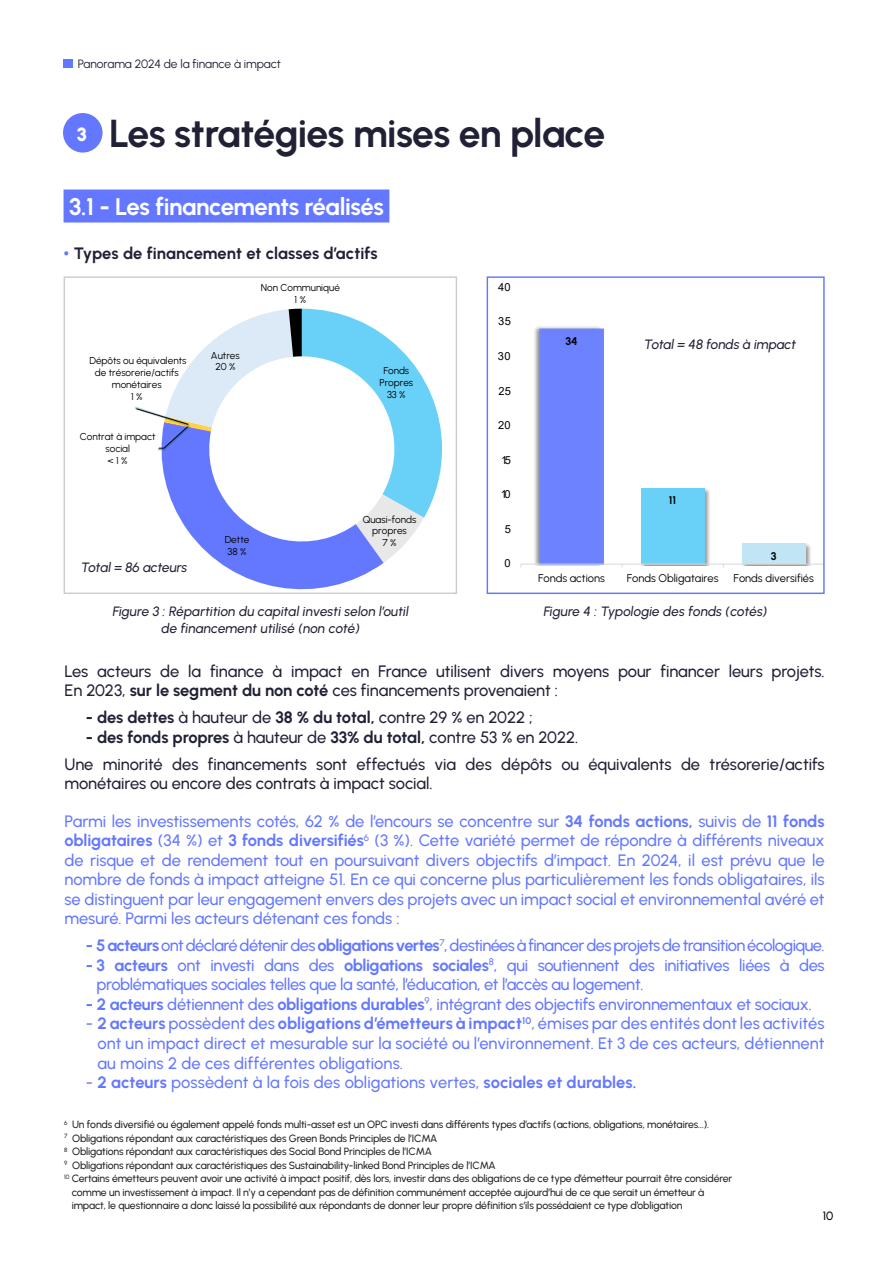
<style>
.page{position:relative;width:893px;height:1263px;background:#fff}
.page>*{position:absolute;margin:0;border:0;box-sizing:border-box;transform-origin:0 0}
.t1{font:700 39px "Urbanist";letter-spacing:-.02em;color:#202135}
.t2{font:700 24px "Urbanist";letter-spacing:-.015em;color:#fff}
.t3{font:900 19.2px "Urbanist";color:#fff}
.t4{font:500 16.5px/19.5px "Urbanist";letter-spacing:-.015em;color:#6478ff;text-align:justify}
.t5{font:500 16.5px/19.5px "Urbanist";letter-spacing:-.005em;color:#202135}
.t6{font:500 16.5px "Urbanist";letter-spacing:-.035em;color:#6478ff}
.t7{font:500 16.5px "Urbanist";letter-spacing:.005em;color:#6478ff}
.t8{font:700 16.5px "Urbanist";color:#202135}
.t9{font:italic 500 13.5px/16.5px "Urbanist";color:#202135;text-align:center}
.t10{font:12px "Urbanist";letter-spacing:-.005em;color:#202135}
.t11{font:500 12px "Urbanist";color:#000}
.t12{font:11.1px "Urbanist";color:#000}
.t13{font:11.1px "Arial";letter-spacing:.015em;color:#000}
.t14{font:700 11.1px "Urbanist";color:#000}
.t15{font:500 10.5px "Urbanist";letter-spacing:-.015em;color:#222}
.t16{font:9.9px/12px "Urbanist";color:#000;text-align:center}
.s1{font-family:"DM Sans";font-weight:400;color:#6478ff}
.s2{font-weight:700}
</style>
<div class="page">
<div style="left:63px;top:113px;width:40px;height:40px;background:#6478ff;border-radius:50%"></div>
<div style="left:64px;top:189px;width:325px;height:33px;background:#6478ff"></div>
<div style="left:64px;top:60px;width:9px;height:8px;background:#6478ff"></div>
<svg style="left:134px;top:308px;width:308px;height:282px"></svg>
<div style="left:64px;top:276px;width:393px;height:318px;border:1px solid #ccc"></div>
<img style="left:531px;top:326px;width:74px;height:238px">
<img style="left:638px;top:488px;width:74px;height:76px">
<img style="left:739px;top:543px;width:74px;height:21px">
<div style="left:540px;top:329px;width:63px;height:235px;background:#6c82ff"></div>
<div style="left:641px;top:488px;width:63px;height:76px;background:#69d0f8"></div>
<div style="left:742px;top:543px;width:63px;height:21px;background:#c1e5f5"></div>
<hr style="left:521px;top:564px;width:303px;height:1px;background:#d9d9d9">
<div style="left:487px;top:276px;width:338px;height:318px;border:1px solid #6478ff"></div>
<p class="t10" style="left:78px;top:56px;width:205px">Panorama 2024 de la finance à impact</p>
<p class="t3" style="left:77px;top:120px;width:12px">3</p>
<h1 class="t1" style="left:109px;top:107px;width:498px">Les stratégies mises en place</h1>
<h2 class="t2" style="left:69px;top:190px;width:316px">3.1 - Les financements réalisés</h2>
<p class="t8" style="left:64px;top:241px;width:316px"><span class="s1">•</span> Types de financement et classes d’actifs</p>
<p class="t16" style="left:89px;top:354px;width:99px">Dépôts ou équivalents de trésorerie/actifs monétaires<br>1 %</p>
<p class="t16" style="left:211px;top:349px;width:30px">Autres<br>20 %</p>
<p class="t16" style="left:80px;top:430px;width:77px">Contrat à impact social<br>&lt; 1 %</p>
<p class="t16" style="left:261px;top:281px;width:81px">Non Communiqué<br>1 %</p>
<p class="t9" style="left:81px;top:559px;width:108px">Total = 86 acteurs</p>
<p class="t16" style="left:225px;top:533px;width:26px;text-align:left">Dette<br>38 %</p>
<p class="t16" style="left:379px;top:364px;width:35px">Fonds<br>Propres<br>33 %</p>
<p class="t16" style="left:363px;top:513px;width:55px">Quasi-fonds propres<br>7 %</p>
<p class="t9" style="left:113px;top:603px;width:298px">Figure 3 : Répartition du capital investi selon l’outil de financement utilisé (non coté)</p>
<p class="t13" style="left:498px;top:279px;width:14px">40</p>
<p class="t13" style="left:498px;top:314px;width:14px">35</p>
<p class="t13" style="left:498px;top:348px;width:14px">30</p>
<p class="t13" style="left:498px;top:383px;width:14px">25</p>
<p class="t13" style="left:498px;top:418px;width:14px">20</p>
<p class="t13" style="left:501px;top:452px;width:11px">15</p>
<p class="t13" style="left:501px;top:487px;width:11px">10</p>
<p class="t13" style="left:505px;top:521px;width:8px">5</p>
<p class="t13" style="left:504px;top:556px;width:8px">0</p>
<p class="t14" style="left:565px;top:333px;width:14px">34</p>
<p class="t9" style="left:644px;top:335px;width:153px">Total = 48 fonds à impact</p>
<p class="t14" style="left:669px;top:493px;width:9px">11</p>
<p class="t14" style="left:771px;top:548px;width:7px">3</p>
<p class="t12" style="left:538px;top:571px;width:68px">Fonds actions</p>
<p class="t12" style="left:627px;top:571px;width:93px">Fonds Obligataires</p>
<p class="t12" style="left:734px;top:571px;width:82px">Fonds diversifiés</p>
<p class="t9" style="left:544px;top:603px;width:225px">Figure 4 : Typologie des fonds (cotés)</p>
<p class="t5" style="left:65px;top:661px;width:761px">Les acteurs de la finance à impact en France utilisent divers moyens pour financer leurs projets.<br>En 2023, <span class="s2">sur le segment du non coté</span> ces financements provenaient :</p>
<p class="t5" style="left:86px;top:707px;width:448px"><span class="s2">- des dettes</span> à hauteur de <span class="s2">38 % du total,</span> contre 29 % en 2022 ;</p>
<p class="t5" style="left:65px;top:723px;width:761px;line-height:27px;text-indent:21px"><span class="s2">- des fonds propres</span> à hauteur de <span class="s2">33% du total,</span> contre 53 % en 2022.<br>Une minorité des financements sont effectués via des dépôts ou équivalents de trésorerie/actifs</p>
<p class="t5" style="left:65px;top:773px;width:370px">monétaires ou encore des contrats à impact social.</p>
<p class="t4" style="left:65px;top:811px;width:762px">Parmi les investissements cotés, 62 % de l’encours se concentre sur <span class="s2">34 fonds actions,</span> suivis de <span class="s2">11 fonds obligataires</span> (34 %) et <span class="s2">3 fonds diversifiés</span><sup>6</sup> (3 %). Cette variété permet de répondre à différents niveaux de risque et de rendement tout en poursuivant divers objectifs d’impact. En 2024, il est prévu que le nombre de fonds à impact atteigne 51. En ce qui concerne plus particulièrement les fonds obligataires, ils se distinguent par leur engagement envers des projets avec un impact social et environnemental avéré et mesuré. Parmi les acteurs détenant ces fonds :</p>
<p class="t6" style="left:86px;top:935px;width:740px"><span class="s2">- 5 acteurs</span> ont déclaré détenir des <span class="s2">obligations vertes</span><sup>7</sup>, destinées à financer des projets de transition écologique.</p>
<p class="t4" style="left:97px;top:955px;width:730px;text-indent:-11px"><span class="s2">- 3 acteurs</span> ont investi dans des <span class="s2">obligations sociales</span><sup>8</sup>, qui soutiennent des initiatives liées à des problématiques sociales telles que la santé, l’éducation, et l’accès au logement.</p>
<p class="t4" style="left:86px;top:994px;width:727px"><span class="s2">- 2 acteurs</span> détiennent des <span class="s2">obligations durables</span><sup>9</sup>, intégrant des objectifs environnementaux et sociaux.</p>
<p class="t4" style="left:97px;top:1013px;width:729px;text-indent:-12px">- <span class="s2">2 acteurs</span> possèdent des <span class="s2">obligations d’émetteurs à impact</span><sup>10</sup>, émises par des entités dont les activités ont un impact direct et mesurable sur la société ou l’environnement. Et 3 de ces acteurs, détiennent au moins 2 de ces différentes obligations.</p>
<p class="t7" style="left:86px;top:1071px;width:552px">- <span class="s2">2 acteurs</span> possèdent à la fois des obligations vertes, <span class="s2">sociales et durables.</span></p>
<p class="t15" style="left:64px;top:1118px;width:647px"><sup>6</sup> Un fonds diversifié ou également appelé fonds multi-asset est un OPC investi dans différents types d’actifs (actions, obligations, monétaires…).</p>
<p class="t15" style="left:64px;top:1131px;width:375px"><sup>7</sup> Obligations répondant aux caractéristiques des Green Bonds Principles de l’ICMA</p>
<p class="t15" style="left:64px;top:1145px;width:369px"><sup>8</sup> Obligations répondant aux caractéristiques des Social Bond Principles de l’ICMA</p>
<p class="t15" style="left:64px;top:1158px;width:433px"><sup>9</sup> Obligations répondant aux caractéristiques des Sustainability-linked Bond Principles de l’ICMA</p>
<p class="t15" style="left:64px;top:1172px;width:670px"><sup>10</sup> Certains émetteurs peuvent avoir une activité à impact positif, dès lors, investir dans des obligations de ce type d’émetteur pourrait être considérer</p>
<p class="t15" style="left:72px;top:1185px;width:634px">comme un investissement à impact. Il n’y a cependant pas de définition communément acceptée aujourd’hui de ce que serait un émetteur à</p>
<p class="t15" style="left:72px;top:1199px;width:612px">impact, le questionnaire a donc laissé la possibilité aux répondants de donner leur propre définition s’ils possédaient ce type d’obligation</p>
<p class="t11" style="left:823px;top:1207px;width:12px">10</p>
</div>
